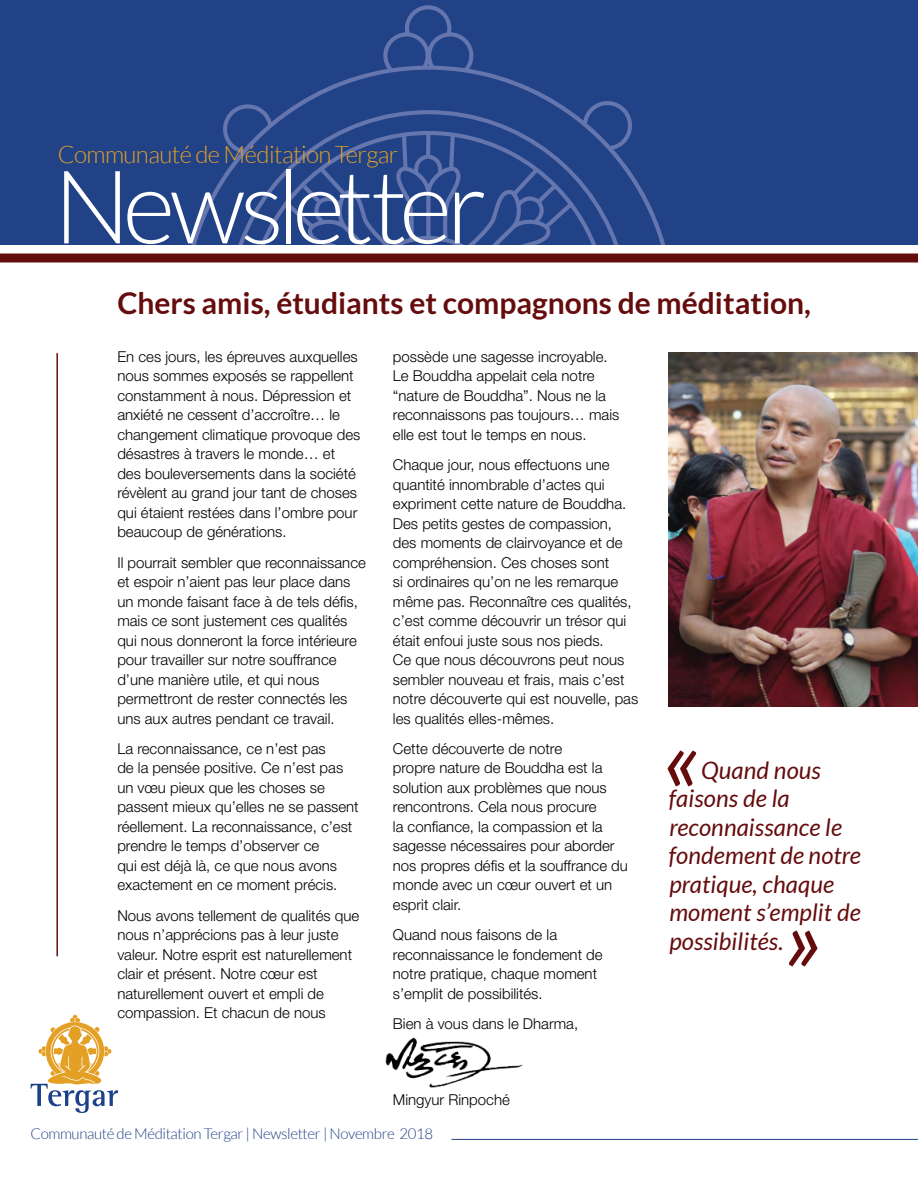
<style>
.page{position:relative;width:918px;height:1188px;background:#fff}
.page>*{position:absolute;margin:0;border:0;box-sizing:border-box;transform-origin:0 0}
.t1{font:300 102px "Lato";letter-spacing:-.075em;color:#fff}
.t2{font:italic 90px "Lato";color:#650c0d}
.t3{font:700 30px "Lato";color:#650c0d}
.t4{font:italic 24px/28.5px "Lato";letter-spacing:.005em;color:#650c0d}
.t5{font:300 24px "Lato";letter-spacing:-.025em;color:#e4a025}
.t6{font:300 15px/19.5px "Helvetica Neue LT Std";color:#000}
.t7{font:300 15px "Lato";letter-spacing:-.025em;color:#214287}
</style>
<div class="page">
<svg style="left:31px;top:1015px;width:86px;height:97px"></svg>
<hr style="left:452px;top:1139px;width:466px;height:1px;background:#214287">
<svg style="left:0;top:244px;width:918px;height:10px"></svg>
<hr style="left:56px;top:354px;width:2px;height:602px;background:#650c0d">
<img style="left:385px;top:1037px;width:138px;height:51px">
<img style="left:669px;top:353px;width:249px;height:353px">
<div style="left:0;top:0;width:918px;height:244px;background:#214287"></div>
<svg style="left:192px;top:5px;width:473px;height:239px"></svg>
<svg style="left:233px;top:110px;width:390px;height:134px"></svg>
<svg style="left:255px;top:131px;width:347px;height:113px"></svg>
<div style="left:0;top:254px;width:918px;height:8px;background:#650c0d"></div>
<h3 class="t5" style="left:58px;top:141px;width:342px">Communauté de Méditation Tergar</h3>
<h1 class="t1" style="left:53px;top:152px;width:435px">Newsletter</h1>
<h3 class="t3" style="left:117px;top:285px;width:695px">Chers amis, étudiants et compagnons de méditation,</h3>
<p class="t6" style="left:117px;top:346px;width:245px">En ces jours, les épreuves auxquelles nous sommes exposés se rappellent constamment à nous. Dépression et anxiété ne cessent d’accroître… le changement climatique provoque des désastres à travers le monde… et des bouleversements dans la société révèlent au grand jour tant de choses qui étaient restées dans l’ombre pour beaucoup de générations.</p>
<p class="t6" style="left:117px;top:552px;width:250px">Il pourrait sembler que reconnaissance et espoir n’aient pas leur place dans un monde faisant face à de tels défis, mais ce sont justement ces qualités qui nous donneront la force intérieure pour travailler sur notre souffrance d’une manière utile, et qui nous permettront de rester connectés les uns aux autres pendant ce travail.</p>
<p class="t6" style="left:117px;top:738px;width:243px">La reconnaissance, ce n’est pas<br>de la pensée positive. Ce n’est pas un vœu pieux que les choses se passent mieux qu’elles ne se passent réellement. La reconnaissance, c’est prendre le temps d’observer ce<br>qui est déjà là, ce que nous avons exactement en ce moment précis.</p>
<p class="t6" style="left:117px;top:905px;width:243px">Nous avons tellement de qualités que nous n’apprécions pas à leur juste valeur. Notre esprit est naturellement clair et présent. Notre cœur est naturellement ouvert et empli de compassion. Et chacun de nous</p>
<p class="t6" style="left:393px;top:346px;width:228px">possède une sagesse incroyable.<br>Le Bouddha appelait cela notre “nature de Bouddha”. Nous ne la reconnaissons pas toujours… mais elle est tout le temps en nous.</p>
<p class="t6" style="left:393px;top:455px;width:247px">Chaque jour, nous effectuons une quantité innombrable d’actes qui expriment cette nature de Bouddha.<br>Des petits gestes de compassion, des moments de clairvoyance et de compréhension. Ces choses sont<br>si ordinaires qu’on ne les remarque même pas. Reconnaître ces qualités, c’est comme découvrir un trésor qui était enfoui juste sous nos pieds.<br>Ce que nous découvrons peut nous sembler nouveau et frais, mais c’est notre découverte qui est nouvelle, pas les qualités elles-mêmes.</p>
<p class="t6" style="left:393px;top:738px;width:237px">Cette découverte de notre<br>propre nature de Bouddha est la solution aux problèmes que nous rencontrons. Cela nous procure<br>la confiance, la compassion et la sagesse nécessaires pour aborder nos propres défis et la souffrance du monde avec un cœur ouvert et un esprit clair.</p>
<p class="t6" style="left:393px;top:925px;width:211px">Quand nous faisons de la reconnaissance le fondement de notre pratique, chaque moment s’emplit de possibilités.</p>
<p class="t6" style="left:393px;top:1014px;width:187px">Bien à vous dans le Dharma,</p>
<h2 class="t2" style="left:662px;top:710px;width:41px">«</h2>
<h3 class="t4" style="left:669px;top:756px;width:194px;text-indent:32px">Quand nous faisons de la reconnaissance le fondement de notre pratique, chaque moment s’emplit de possibilités.</h3>
<h2 class="t2" style="left:784px;top:890px;width:41px">»</h2>
<p class="t6" style="left:393px;top:1089px;width:118px">Mingyur Rinpoché</p>
<p class="t7" style="left:31px;top:1126px;width:404px">Communauté de Méditation Tergar | Newsletter | Novembre 2018</p>
</div>
